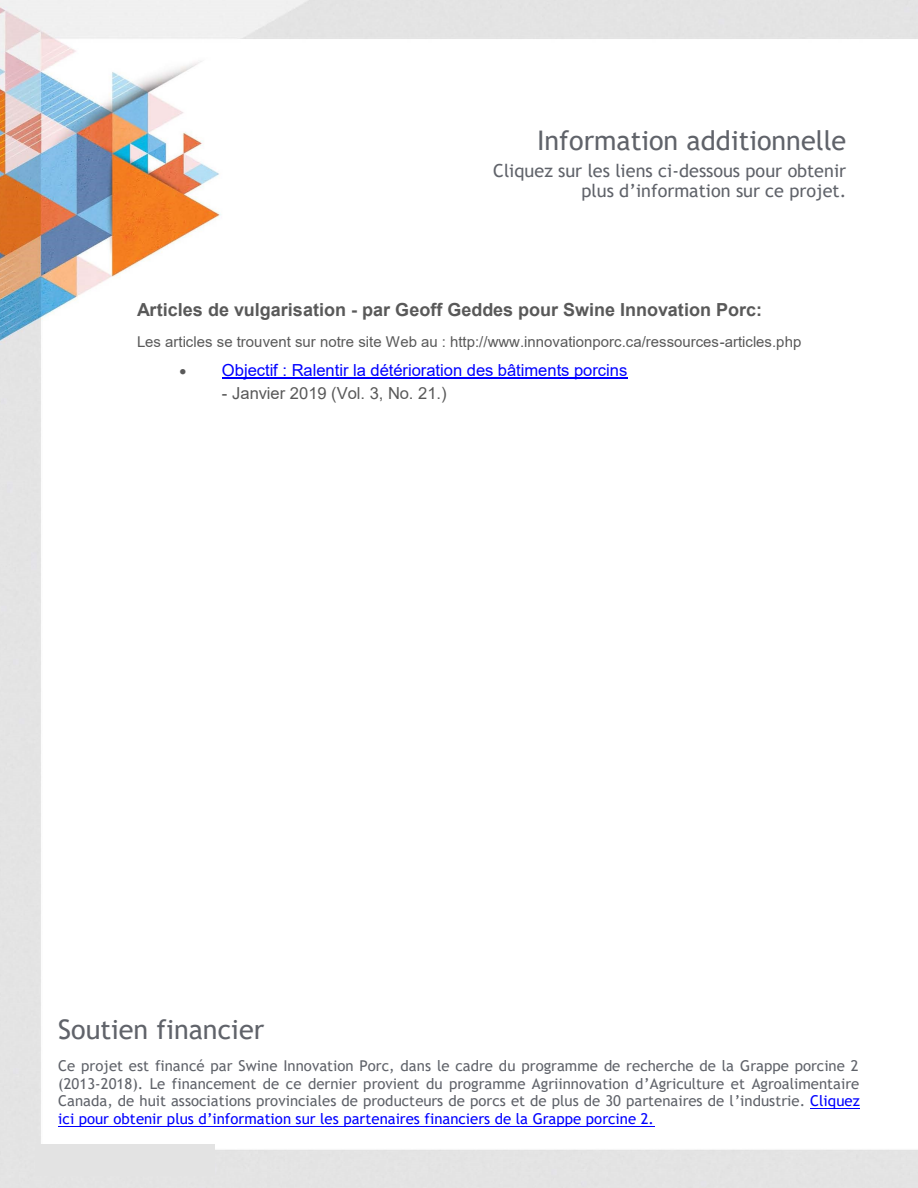
<style>
.page{position:relative;width:918px;height:1188px;background:#fff}
.page>*{position:absolute;margin:0;border:0;box-sizing:border-box;transform-origin:0 0}
.t1{font:27px "Trebuchet MS";color:#60636a}
.t2{font:18px/20.1px "Trebuchet MS";color:#60636a;text-align:right}
.t3{font:700 18px "Arial";color:#595959}
.t4{font:16.65px "Arial";color:#00f}
.t5{font:16.5px "Arial";color:#595959}
.t6{font:15px/17.7px "Trebuchet MS";color:#60636a;text-align:justify}
.t7{font:15px "Arial";color:#595959}
.s1{color:#595959}
.s2{color:#00f}
</style>
<div class="page">
<img style="left:0;top:0;width:918px;height:1188px">
<svg style="left:460px;top:716px;width:51px;height:157px"></svg>
<div style="left:35px;top:1144px;width:180px;height:32px;background:#e3e3e3"></div>
<hr style="left:222px;top:378px;width:405px;height:1px;background:#00f">
<hr style="left:810px;top:1108px;width:50px;height:1px;background:#00f">
<hr style="left:58px;top:1126px;width:596px;height:1px;background:#00f">
<p class="t1" style="left:537px;top:125px;width:311px">Information additionnelle</p>
<p class="t2" style="left:493px;top:160px;width:355px">Cliquez sur les liens ci-dessous pour obtenir plus d’information sur ce projet.</p>
<p class="t3" style="left:137px;top:300px;width:627px">Articles de vulgarisation - par Geoff Geddes pour Swine Innovation Porc:</p>
<p class="t7" style="left:137px;top:333px;width:666px">Les articles se trouvent sur notre site Web au : http://www.innovationporc.ca/ressources-articles.php</p>
<p class="t4" style="left:179px;top:361px;width:449px"><span class="s1">•</span> Objectif : Ralentir la détérioration des bâtiments porcins</p>
<p class="t5" style="left:222px;top:384px;width:226px">- Janvier 2019 (Vol. 3, No. 21.)</p>
<h1 class="t1" style="left:58px;top:1014px;width:207px">Soutien financier</h1>
<h1 class="t6" style="left:58px;top:1057px;width:803px">Ce projet est financé par Swine Innovation Porc, dans le cadre du programme de recherche de la Grappe porcine 2 (2013-2018). Le financement de ce dernier provient du programme Agriinnovation d’Agriculture et Agroalimentaire Canada, de huit associations provinciales de producteurs de porcs et de plus de 30 partenaires de l’industrie. <span class="s2">Cliquez ici pour obtenir plus d’information sur les partenaires financiers de la Grappe porcine 2.</span></h1>
</div>
